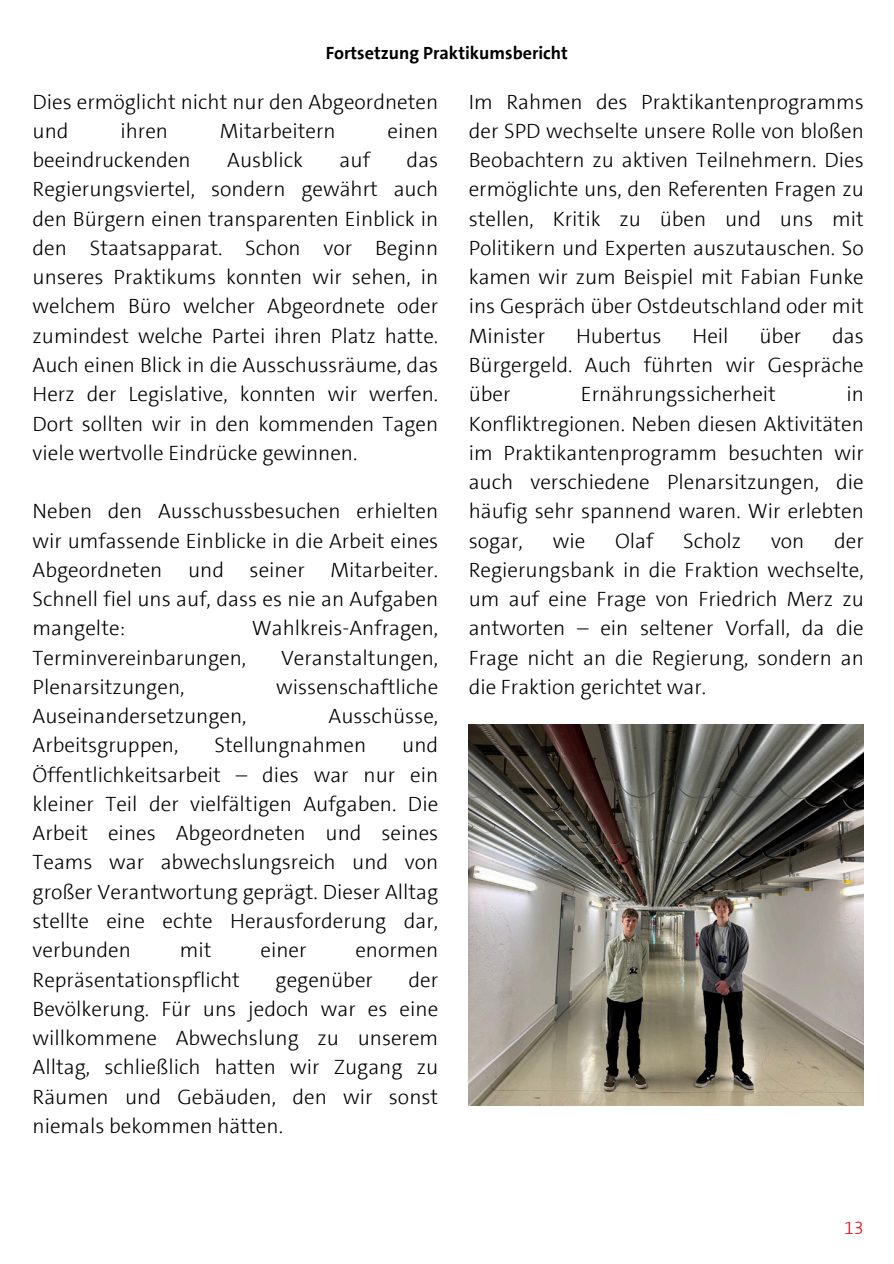
<style>
.page{position:relative;width:894px;height:1264px;background:#fff}
.page>*{position:absolute;margin:0;border:0;box-sizing:border-box;transform-origin:0 0}
.t1{font:300 21px/29.2px "SPD The Sans";color:#000;text-align:justify}
.t2{font:700 18px "SPD The Sans";color:#000}
.t3{font:300 18px "SPD The Sans";color:#e3000f}
</style>
<div class="page">
<img style="left:468px;top:724px;width:395px;height:381px">
<p class="t2" style="left:325px;top:41px;width:244px">Fortsetzung Praktikumsbericht</p>
<h1 class="t1" style="left:33px;top:87px;width:407px">Dies ermöglicht nicht nur den Abgeordneten und</h1>
<h1 class="t1" style="left:120px;top:116px;width:49px">ihren</h1>
<h1 class="t1" style="left:220px;top:116px;width:117px">Mitarbeitern</h1>
<h1 class="t1" style="left:387px;top:116px;width:52px">einen</h1>
<h1 class="t1" style="left:33px;top:146px;width:159px">beeindruckenden</h1>
<h1 class="t1" style="left:227px;top:146px;width:77px">Ausblick</h1>
<h1 class="t1" style="left:339px;top:146px;width:32px">auf</h1>
<h1 class="t1" style="left:33px;top:146px;width:407px;text-indent:374px">das Regierungsviertel, sondern gewährt auch den Bürgern einen transparenten Einblick in den Staatsapparat. Schon vor Beginn unseres Praktikums konnten wir sehen, in welchem Büro welcher Abgeordnete oder zumindest welche Partei ihren Platz hatte.<br>Auch einen Blick in die Ausschussräume, das Herz der Legislative, konnten wir werfen.<br>Dort sollten wir in den kommenden Tagen viele wertvolle Eindrücke gewinnen.</h1>
<h1 class="t1" style="left:33px;top:497px;width:407px">Neben den Ausschussbesuchen erhielten wir umfassende Einblicke in die Arbeit eines Abgeordneten und seiner Mitarbeiter.<br>Schnell fiel uns auf, dass es nie an Aufgaben mangelte:</h1>
<h1 class="t1" style="left:252px;top:614px;width:188px">Wahlkreis-Anfragen,</h1>
<h1 class="t1" style="left:33px;top:643px;width:215px">Terminvereinbarungen,</h1>
<h1 class="t1" style="left:281px;top:643px;width:159px">Veranstaltungen,</h1>
<h1 class="t1" style="left:33px;top:672px;width:153px">Plenarsitzungen,</h1>
<h1 class="t1" style="left:276px;top:672px;width:163px">wissenschaftliche</h1>
<h1 class="t1" style="left:33px;top:701px;width:215px">Auseinandersetzungen,</h1>
<h1 class="t1" style="left:328px;top:701px;width:111px">Ausschüsse,</h1>
<h1 class="t1" style="left:33px;top:731px;width:147px">Arbeitsgruppen,</h1>
<h1 class="t1" style="left:214px;top:731px;width:153px">Stellungnahmen</h1>
<h1 class="t1" style="left:33px;top:731px;width:407px;text-indent:369px">und Öffentlichkeitsarbeit – dies war nur ein kleiner Teil der vielfältigen Aufgaben. Die Arbeit eines Abgeordneten und seines Teams war abwechslungsreich und von großer Verantwortung geprägt. Dieser Alltag stellte eine echte Herausforderung dar, verbunden</h1>
<h1 class="t1" style="left:180px;top:935px;width:33px">mit</h1>
<h1 class="t1" style="left:260px;top:935px;width:48px">einer</h1>
<h1 class="t1" style="left:355px;top:935px;width:84px">enormen</h1>
<h1 class="t1" style="left:33px;top:965px;width:209px">Repräsentationspflicht</h1>
<h1 class="t1" style="left:275px;top:965px;width:99px">gegenüber</h1>
<h1 class="t1" style="left:33px;top:965px;width:407px;text-indent:376px">der Bevölkerung. Für uns jedoch war es eine willkommene Abwechslung zu unserem Alltag, schließlich hatten wir Zugang zu Räumen und Gebäuden, den wir sonst niemals bekommen hätten.</h1>
<h1 class="t1" style="left:468px;top:87px;width:396px">Im Rahmen des Praktikantenprogramms der SPD wechselte unsere Rolle von bloßen Beobachtern zu aktiven Teilnehmern. Dies ermöglichte uns, den Referenten Fragen zu stellen, Kritik zu üben und uns mit Politikern und Experten auszutauschen. So kamen wir zum Beispiel mit Fabian Funke ins Gespräch über Ostdeutschland oder mit Minister</h1>
<h1 class="t1" style="left:468px;top:321px;width:396px;text-indent:363px">das Bürgergeld. Auch führten wir Gespräche über</h1>
<h1 class="t1" style="left:576px;top:321px;width:87px">Hubertus</h1>
<h1 class="t1" style="left:692px;top:321px;width:38px">Heil</h1>
<h1 class="t1" style="left:759px;top:321px;width:43px">über</h1>
<h1 class="t1" style="left:580px;top:380px;width:196px">Ernährungssicherheit</h1>
<h1 class="t1" style="left:468px;top:380px;width:396px;text-indent:377px">in Konfliktregionen. Neben diesen Aktivitäten im Praktikantenprogramm besuchten wir auch verschiedene Plenarsitzungen, die häufig sehr spannend waren. Wir erlebten sogar,</h1>
<h1 class="t1" style="left:552px;top:526px;width:34px">wie</h1>
<h1 class="t1" style="left:615px;top:526px;width:40px">Olaf</h1>
<h1 class="t1" style="left:683px;top:526px;width:60px">Scholz</h1>
<h1 class="t1" style="left:770px;top:526px;width:35px">von</h1>
<h1 class="t1" style="left:468px;top:526px;width:396px;text-indent:365px">der Regierungsbank in die Fraktion wechselte, um auf eine Frage von Friedrich Merz zu antworten – ein seltener Vorfall, da die Frage nicht an die Regierung, sondern an die Fraktion gerichtet war.</h1>
<p class="t3" style="left:843px;top:1216px;width:21px">13</p>
</div>
